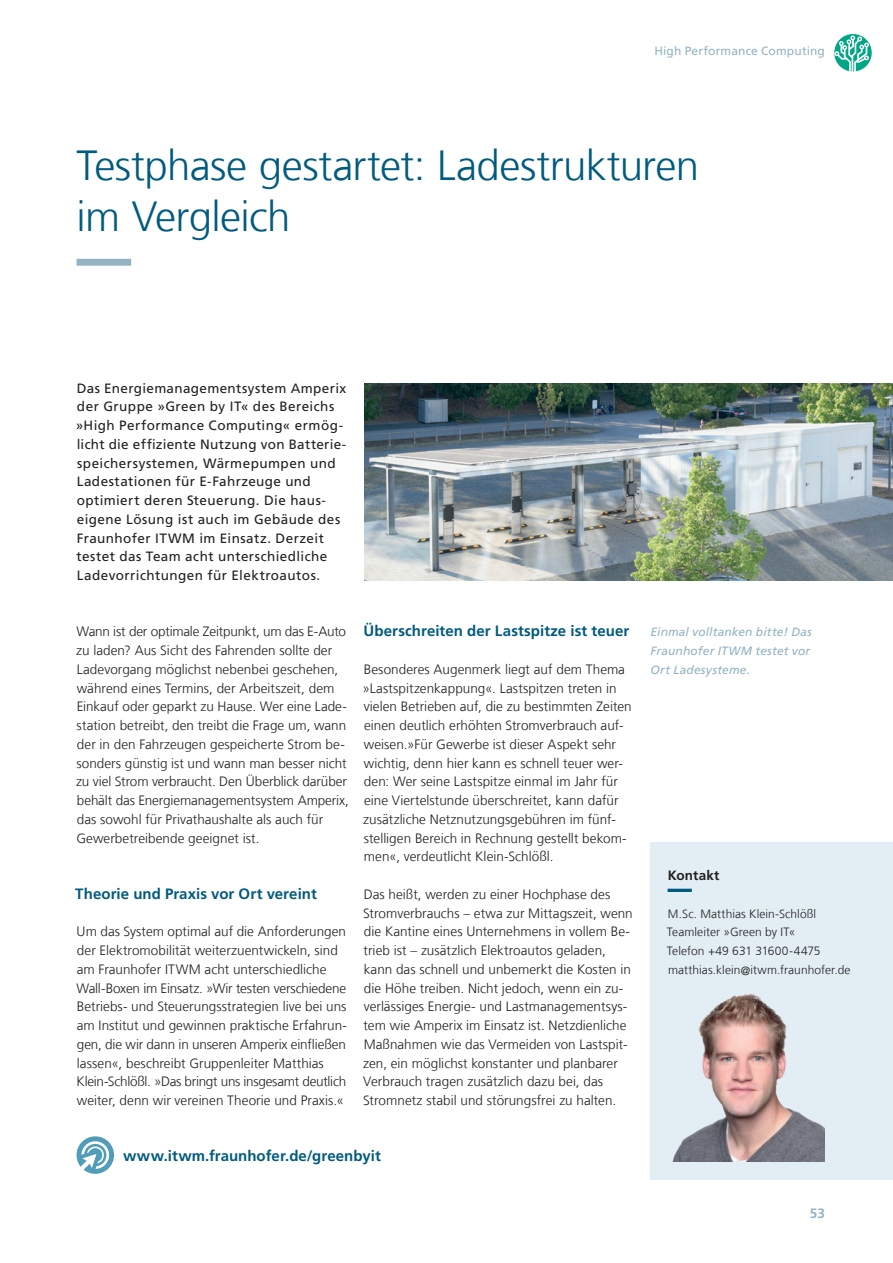
<style>
.page{position:relative;width:893px;height:1263px;background:#fff}
.page>*{position:absolute;margin:0;border:0;box-sizing:border-box;transform-origin:0 0}
.Ueberschrift_28_33_6{font:300 42px/50.4px "Frutiger LT Com";letter-spacing:-.015em;color:#005b7f}
.Zwischenueberschrift{font:700 15px "Frutiger LT Com";letter-spacing:.005em;color:#005b7f}
.Fliesstext_9_12_5_sc{font:300 13.5px/18.8px "Frutiger LT Com";color:#231f20}
.Introtext_9_12_5_sch{font:13.5px/18.8px "Frutiger LT Com";letter-spacing:.03em;color:#231f20}
.Infokasten_klein_Ueb{font:700 13.5px "Frutiger LT Com";letter-spacing:.005em;color:#231f20}
.t1{font:700 13.5px "Frutiger LT Com";color:#93b3c3}
.Infokasten_klein_Fli{font:300 12px/18.8px "Frutiger LT Com";letter-spacing:.005em;color:#231f20}
.Bildtext_Marginal_8{font:italic 12px/18.8px "Frutiger LT Com";letter-spacing:.015em;color:#93b3c3}
.Kolumne{font:12px "Frutiger LT Com";letter-spacing:.015em;color:#93b3c3}
</style>
<div class="page">
<svg style="left:77px;top:259px;width:55px;height:7px"></svg>
<svg style="left:834px;top:34px;width:38px;height:38px"></svg>
<svg style="left:76px;top:1136px;width:38px;height:38px"></svg>
<img style="left:364px;top:383px;width:529px;height:197px">
<div style="left:651px;top:843px;width:242px;height:337px;background:#e2eef4"></div>
<svg style="left:668px;top:889px;width:24px;height:3px"></svg>
<img style="left:672px;top:993px;width:153px;height:168px">
<p class="Kolumne" style="left:654px;top:44px;width:172px">High Performance Computing</p>
<p class="Ueberschrift_28_33_6" style="left:77px;top:141px;width:624px">Testphase gestartet: Ladestrukturen im Vergleich</p>
<p class="Introtext_9_12_5_sch" style="left:76px;top:379px;width:272px">Das Energiemanagementsystem Amperix der Gruppe »Green by IT« des Bereichs »High Performance Computing« ermög&shy;licht die effiziente Nutzung von Batterie&shy;speichersystemen, Wärmepumpen und Ladestationen für E-Fahrzeuge und optimiert deren Steuerung. Die haus&shy;eigene Lösung ist auch im Gebäude des Fraunhofer ITWM im Einsatz. Derzeit testet das Team acht unterschiedliche Ladevorrichtungen für Elektroautos.</p>
<p class="Fliesstext_9_12_5_sc" style="left:76px;top:622px;width:274px">Wann ist der optimale Zeitpunkt, um das E-Auto zu laden? Aus Sicht des Fahrenden sollte der Ladevorgang möglichst nebenbei geschehen, während eines Termins, der Arbeitszeit, dem Einkauf oder geparkt zu Hause. Wer eine Lade&shy;station betreibt, den treibt die Frage um, wann der in den Fahrzeugen gespeicherte Strom be&shy;sonders günstig ist und wann man besser nicht zu viel Strom verbraucht. Den Überblick darüber behält das Energiemanagementsystem Amperix, das sowohl für Privathaushalte als auch für Gewerbetreibende geeignet ist.</p>
<p class="Zwischenueberschrift" style="left:75px;top:885px;width:243px">Theorie und Praxis vor Ort vereint</p>
<p class="Fliesstext_9_12_5_sc" style="left:76px;top:922px;width:272px">Um das System optimal auf die Anforderungen der Elektromobilität weiterzuentwickeln, sind am Fraunhofer ITWM acht unterschiedliche Wall-Boxen im Einsatz. »Wir testen verschiedene Betriebs- und Steuerungsstrategien live bei uns am Institut und gewinnen praktische Erfahrun&shy;gen, die wir dann in unseren Amperix einfließen lassen«, beschreibt Gruppenleiter Matthias Klein-Schlößl. »Das bringt uns insgesamt deutlich weiter, denn wir vereinen Theorie und Praxis.«</p>
<p class="Zwischenueberschrift" style="left:364px;top:622px;width:267px">Überschreiten der Lastspitze ist teuer</p>
<p class="Fliesstext_9_12_5_sc" style="left:363px;top:660px;width:271px">Besonderes Augenmerk liegt auf dem Thema »Lastspitzenkappung«. Lastspitzen treten in vielen Betrieben auf, die zu bestimmten Zeiten einen deutlich erhöhten Stromverbrauch auf&shy;weisen.»Für Gewerbe ist dieser Aspekt sehr wichtig, denn hier kann es schnell teuer wer&shy;den: Wer seine Lastspitze einmal im Jahr für eine Viertelstunde überschreitet, kann dafür zusätzliche Netznutzungsgebühren im fünf&shy;stelligen Bereich in Rechnung gestellt bekom&shy;men«, verdeutlicht Klein-Schlößl.</p>
<p class="Fliesstext_9_12_5_sc" style="left:363px;top:885px;width:271px">Das heißt, werden zu einer Hochphase des Stromverbrauchs – etwa zur Mittagszeit, wenn die Kantine eines Unternehmens in vollem Be&shy;trieb ist – zusätzlich Elektroautos geladen, kann das schnell und unbemerkt die Kosten in die Höhe treiben. Nicht jedoch, wenn ein zu&shy;verlässiges Energie- und Lastmanagementsys&shy;tem wie Amperix im Einsatz ist. Netzdienliche Maßnahmen wie das Vermeiden von Lastspit&shy;zen, ein möglichst konstanter und planbarer Verbrauch tragen zusätzlich dazu bei, das Stromnetz stabil und störungsfrei zu halten.</p>
<p class="Zwischenueberschrift" style="left:123px;top:1147px;width:259px">www.itwm.fraunhofer.de/greenbyit</p>
<p class="Bildtext_Marginal_8" style="left:651px;top:623px;width:163px">Einmal volltanken bitte! Das<br>Fraunhofer ITWM testet vor<br>Ort Ladesysteme.</p>
<p class="Infokasten_klein_Ueb" style="left:668px;top:867px;width:53px">Kontakt</p>
<p class="Infokasten_klein_Fli" style="left:667px;top:904px;width:151px">M.Sc. Matthias Klein-Schlößl<br>Teamleiter »Green by IT«</p>
<p class="Infokasten_klein_Fli" style="left:667px;top:942px;width:155px">Telefon +49 631 31600-4475</p>
<p class="Infokasten_klein_Fli" style="left:668px;top:960px;width:184px">matthias.klein@itwm.fraunhofer.de</p>
<p class="t1" style="left:810px;top:1205px;width:17px">53</p>
</div>
